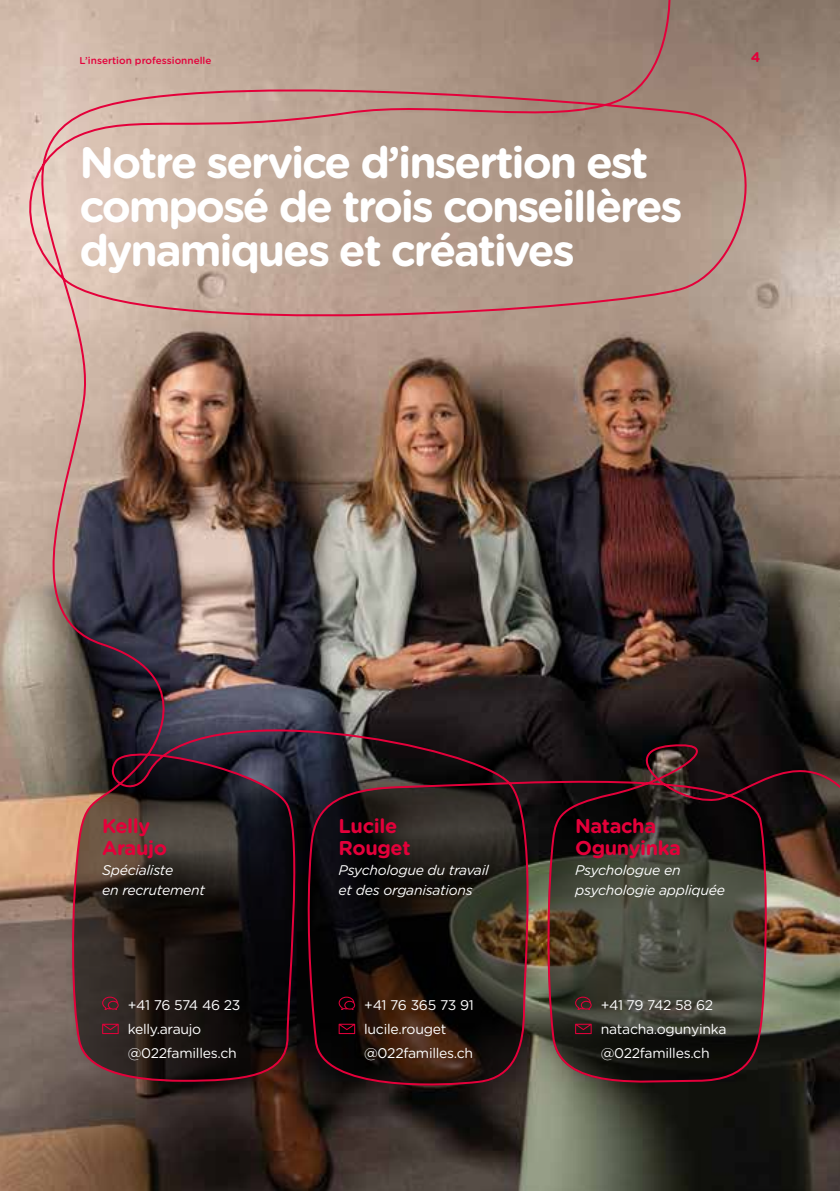
<style>
.page{position:relative;width:840px;height:1191px;background:#fff}
.page>*{position:absolute;margin:0;border:0;box-sizing:border-box;transform-origin:0 0}
.t1{font:700 44px/44px "Gotham Rounded";letter-spacing:-.05em;color:#fff}
.t2{font:700 20px/22px "Gotham Rounded";letter-spacing:-.02em;color:#e4003a}
.t3{font:14px/24px "Gotham Rounded";letter-spacing:-.02em;color:#fff}
.t4{font:italic 14px/20px "Gotham Rounded";letter-spacing:-.02em;color:#fff}
.t5{font:700 14px "Gotham Rounded";color:#e4003a}
.t6{font:500 10px "Gotham Rounded";color:#e4003a}
</style>
<div class="page">
<img style="left:0;top:0;width:839px;height:1190px">
<svg style="left:574px;top:996px;width:17px;height:14px"></svg>
<svg style="left:574px;top:1023px;width:17px;height:11px"></svg>
<svg style="left:338px;top:996px;width:17px;height:14px"></svg>
<svg style="left:338px;top:1023px;width:17px;height:11px"></svg>
<svg style="left:102px;top:996px;width:17px;height:14px"></svg>
<svg style="left:102px;top:1023px;width:17px;height:11px"></svg>
<p class="t6" style="left:79px;top:53px;width:133px">L’insertion professionnelle</p>
<p class="t5" style="left:750px;top:47px;width:11px">4</p>
<h1 class="t1" style="left:79px;top:139px;width:604px">Notre service d’insertion est composé de trois conseillères dynamiques et créatives</h1>
<h2 class="t2" style="left:102px;top:814px;width:66px">Kelly<br>Araujo</h2>
<p class="t4" style="left:102px;top:860px;width:104px">Spécialiste<br>en recrutement</p>
<p class="t3" style="left:128px;top:992px;width:114px">+41 76 574 46 23 kelly.araujo @022familles.ch</p>
<h2 class="t2" style="left:338px;top:814px;width:74px">Lucile<br>Rouget</h2>
<p class="t4" style="left:338px;top:860px;width:152px">Psychologue du travail et des organisations</p>
<p class="t3" style="left:364px;top:992px;width:111px">+41 76 365 73 91 lucile.rouget @022familles.ch</p>
<h2 class="t2" style="left:574px;top:814px;width:107px">Natacha<br>Ogunyinka</h2>
<p class="t4" style="left:574px;top:860px;width:151px">Psychologue en psychologie appliquée</p>
<p class="t3" style="left:600px;top:992px;width:127px">+41 79 742 58 62 natacha.ogunyinka @022familles.ch</p>
</div>
